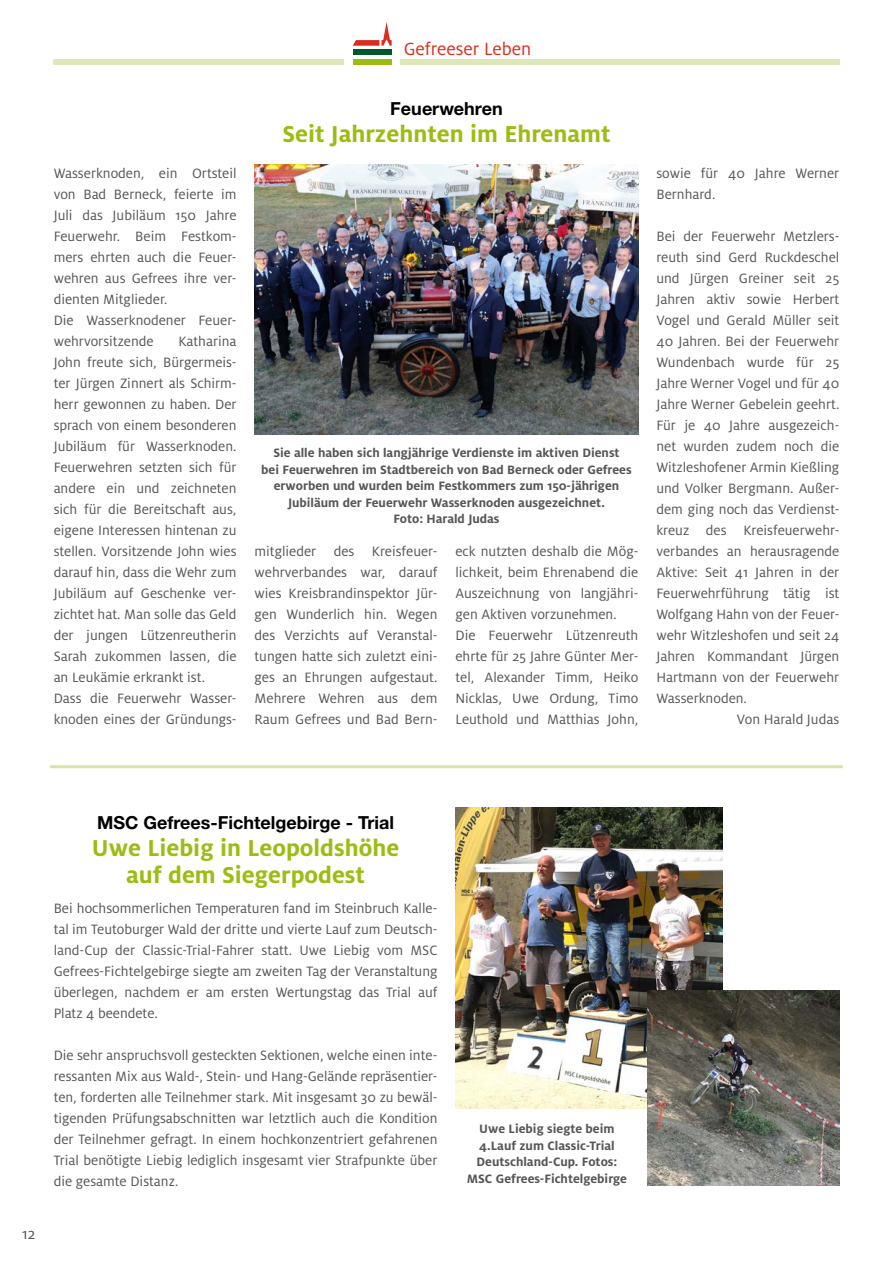
<style>
.page{position:relative;width:893px;height:1263px;background:#fff}
.page>*{position:absolute;margin:0;border:0;box-sizing:border-box;transform-origin:0 0}
.t1{font:700 25.5px/27px "Milo OT";color:#9bbd11;text-align:center}
.t2{font:19.5px "Milo OT";color:#da2e1d}
.t3{font:700 18px "Helvetica Neue LT";color:#000}
.t4{font:16.5px "Milo OT";color:#565655}
.t5{font:15px/21px "Milo OT";color:#565655}
.t6{font:700 13.5px/16.5px "Milo OT";color:#565655;text-align:center}
</style>
<div class="page">
<div style="left:353px;top:50px;width:39px;height:5px;background:#00592a"></div>
<div style="left:353px;top:59px;width:39px;height:6px;background:#9bbd11"></div>
<svg style="left:353px;top:22px;width:39px;height:24px"></svg>
<div style="left:400px;top:59px;width:439px;height:6px;background:#dee7b8"></div>
<div style="left:54px;top:59px;width:290px;height:6px;background:#dee7b8"></div>
<img style="left:255px;top:165px;width:383px;height:269px">
<img style="left:455px;top:808px;width:268px;height:300px">
<img style="left:647px;top:991px;width:192px;height:194px">
<hr style="left:50px;top:765px;width:793px;height:3px;background:#b8c745">
<h2 class="t2" style="left:404px;top:38px;width:129px">Gefreeser Leben</h2>
<p class="t5" style="left:54px;top:162px;width:184px">Wasserknoden, ein Ortsteil von Bad Berneck, feierte im<br>Juli das Jubiläum 150 Jahre<br>Feuerwehr. Beim Festkom&shy;mers ehrten auch die Feuer&shy;wehren aus Gefrees ihre ver&shy;dienten Mitglieder.<br>Die Wasserknodener Feuer&shy;wehrvorsitzende</p>
<p class="t5" style="left:54px;top:330px;width:184px;text-indent:125px">Katharina<br>John freute sich, Bürgermeis&shy;ter Jürgen Zinnert als Schirm&shy;herr gewonnen zu haben. Der sprach von einem besonderen<br>Jubiläum für Wasserknoden.<br>Feuerwehren setzten sich für andere ein und zeichneten sich für die Bereitschaft aus, eigene Interessen hintenan zu stellen. Vorsitzende John wies darauf hin, dass die Wehr zum<br>Jubiläum auf Geschenke ver&shy;zichtet hat. Man solle das Geld der jungen Lützenreutherin<br>Sarah zukommen lassen, die an Leukämie erkrankt ist.<br>Dass die Feuerwehr Wasser&shy;knoden eines der Gründungs-</p>
<p class="t3" style="left:390px;top:97px;width:114px">Feuerwehren</p>
<h1 class="t1" style="left:282px;top:120px;width:330px">Seit Jahrzehnten im Ehrenamt</h1>
<p class="t6" style="left:261px;top:444px;width:372px">Sie alle haben sich langjährige Verdienste im aktiven Dienst<br>bei Feuerwehren im Stadtbereich von Bad Berneck oder Gefrees erworben und wurden beim Festkommers zum 150-jährigen Jubiläum der Feuerwehr Wasserknoden ausgezeichnet.<br>Foto: Harald Judas</p>
<p class="t5" style="left:255px;top:540px;width:184px;text-align:justify">mitglieder des Kreisfeuer&shy;wehrverbandes war, darauf wies Kreisbrandinspektor Jür&shy;gen Wunderlich hin. Wegen des Verzichts auf Veranstal&shy;tungen hatte sich zuletzt eini&shy;ges an Ehrungen aufgestaut.<br>Mehrere Wehren aus dem Raum Gefrees und Bad Bern-</p>
<p class="t5" style="left:455px;top:540px;width:184px">eck nutzten deshalb die Mög&shy;lichkeit, beim Ehrenabend die<br>Auszeichnung von langjähri&shy;gen Aktiven vorzunehmen.<br>Die Feuerwehr Lützenreuth ehrte für 25 Jahre Günter Mer&shy;tel, Alexander Timm, Heiko<br>Nicklas, Uwe Ordung, Timo<br>Leuthold und Matthias John,</p>
<p class="t5" style="left:656px;top:162px;width:184px">sowie für 40 Jahre Werner<br>Bernhard.</p>
<p class="t5" style="left:656px;top:225px;width:184px">Bei der Feuerwehr Metzlers-</p>
<p class="t5" style="left:656px;top:246px;width:184px">reuth sind Gerd Ruckdeschel</p>
<p class="t5" style="left:656px;top:267px;width:184px">und Jürgen Greiner seit 25</p>
<p class="t5" style="left:656px;top:288px;width:184px">Jahren aktiv sowie Herbert</p>
<p class="t5" style="left:656px;top:309px;width:184px">Vogel und Gerald Müller seit</p>
<p class="t5" style="left:656px;top:330px;width:184px">40 Jahren. Bei der Feuerwehr</p>
<p class="t5" style="left:656px;top:351px;width:184px">Wundenbach wurde für 25</p>
<p class="t5" style="left:656px;top:372px;width:184px">Jahre Werner Vogel und für 40</p>
<p class="t5" style="left:656px;top:393px;width:184px">Jahre Werner Gebelein geehrt.</p>
<p class="t5" style="left:656px;top:414px;width:184px">Für je 40 Jahre ausgezeich-</p>
<p class="t5" style="left:656px;top:435px;width:184px">net wurden zudem noch die</p>
<p class="t5" style="left:656px;top:456px;width:184px">Witzleshofener Armin Kießling</p>
<p class="t5" style="left:656px;top:477px;width:184px">und Volker Bergmann. Außer-</p>
<p class="t5" style="left:656px;top:498px;width:184px">dem ging noch das Verdienst-</p>
<p class="t5" style="left:656px;top:519px;width:184px">kreuz des Kreisfeuerwehr-</p>
<p class="t5" style="left:656px;top:540px;width:184px">verbandes an herausragende</p>
<p class="t5" style="left:656px;top:561px;width:184px">Aktive: Seit 41 Jahren in der</p>
<p class="t5" style="left:656px;top:582px;width:184px">Feuerwehrführung tätig ist</p>
<p class="t5" style="left:656px;top:603px;width:184px">Wolfgang Hahn von der Feuer-</p>
<p class="t5" style="left:656px;top:624px;width:184px">wehr Witzleshofen und seit 24</p>
<p class="t5" style="left:656px;top:645px;width:184px">Jahren Kommandant Jürgen</p>
<p class="t5" style="left:656px;top:666px;width:184px">Hartmann von der Feuerwehr</p>
<p class="t5" style="left:656px;top:687px;width:92px">Wasserknoden.</p>
<p class="t5" style="left:737px;top:708px;width:104px">Von Harald Judas</p>
<p class="t4" style="left:22px;top:1225px;width:15px">12</p>
<p class="t3" style="left:97px;top:811px;width:298px">MSC Gefrees-Fichtelgebirge - Trial</p>
<h1 class="t1" style="left:92px;top:834px;width:309px">Uwe Liebig in Leopoldshöhe auf dem Siegerpodest</h1>
<p class="t5" style="left:54px;top:897px;width:385px;text-align:justify">Bei hochsommerlichen Temperaturen fand im Steinbruch Kalle&shy;tal im Teutoburger Wald der dritte und vierte Lauf zum Deutsch&shy;land-Cup der Classic-Trial-Fahrer statt. Uwe Liebig vom MSC Gefrees-Fichtelgebirge siegte am zweiten Tag der Veranstaltung überlegen, nachdem er am ersten Wertungstag das Trial auf Platz 4 beendete.</p>
<p class="t5" style="left:54px;top:1044px;width:385px;text-align:justify">Die sehr anspruchsvoll gesteckten Sektionen, welche einen inte&shy;ressanten Mix aus Wald-, Stein- und Hang-Gelände repräsentier&shy;ten, forderten alle Teilnehmer stark. Mit insgesamt 30 zu bewäl&shy;tigenden Prüfungsabschnitten war letztlich auch die Kondition der Teilnehmer gefragt. In einem hochkonzentriert gefahrenen Trial benötigte Liebig lediglich insgesamt vier Strafpunkte über die gesamte Distanz.</p>
<p class="t6" style="left:467px;top:1121px;width:162px">Uwe Liebig siegte beim<br>4.Lauf zum Classic-Trial<br>Deutschland-Cup. Fotos:<br>MSC Gefrees-Fichtelgebirge</p>
</div>
